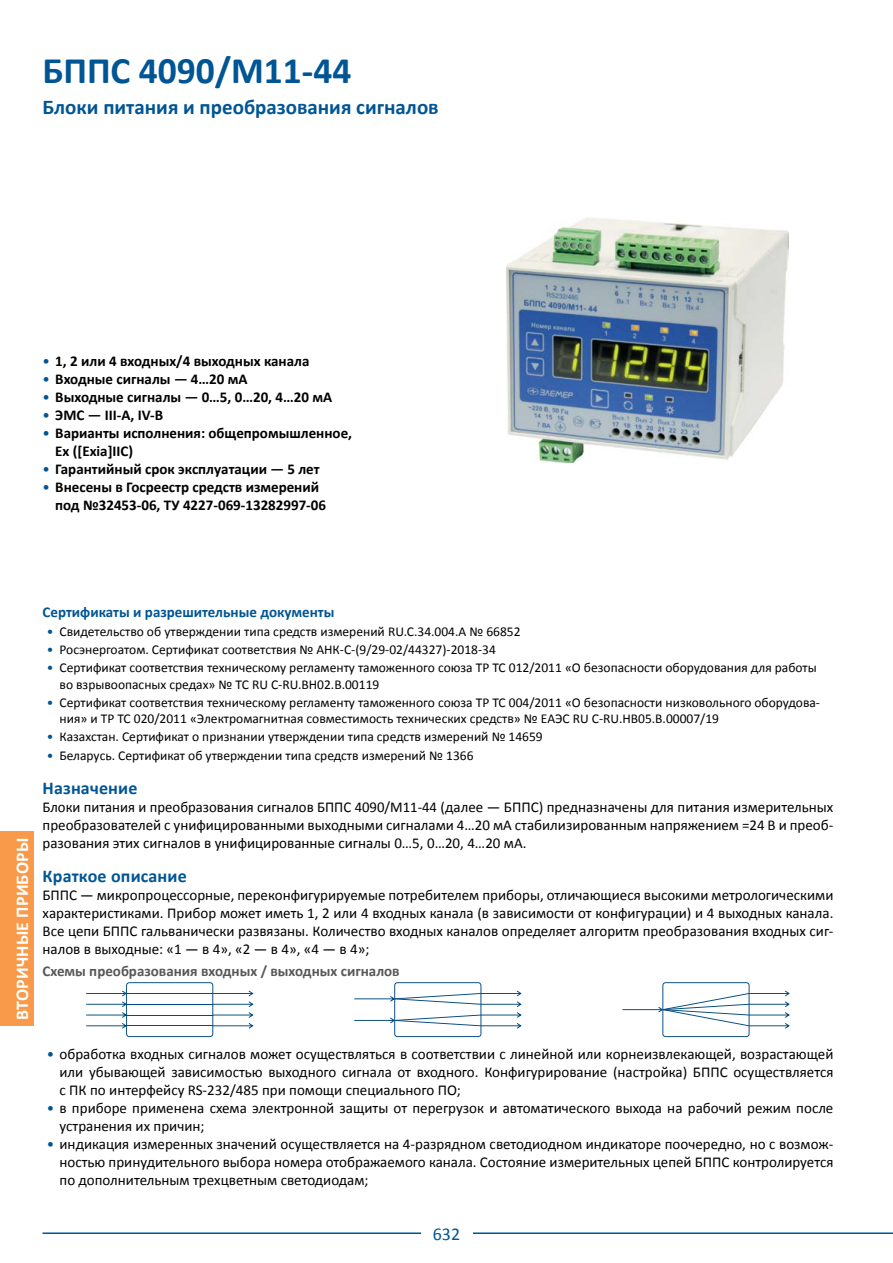
<style>
.page{position:relative;width:893px;height:1263px;background:#fff}
.page>*{position:absolute;margin:0;border:0;box-sizing:border-box;transform-origin:0 0}
.t1{font:700 37.5px "Calibri";color:#005595}
.t2{font:700 21px "Calibri";color:#005595}
.t3{font:700 18px "Calibri";letter-spacing:.01em;color:#005595}
.t4{font:700 18px "Calibri";letter-spacing:.01em;color:#fff}
.t5{font:18px "Calibri";color:#005595}
.t6{font:15px/18px "Calibri";color:#000;text-align:justify}
.t7{font:700 15px/18px "Calibri";color:#000}
.t8{font:700 15px "Calibri";color:#58585b}
.t9{font:700 15px "Calibri";color:#005595}
.t10{font:13.5px/16.2px "Calibri";color:#000}
.s1{font-weight:400;color:#005595}
.s2{color:#005595}
</style>
<div class="page">
<hr style="left:43px;top:1232px;width:850px;height:2px;background:#005595">
<div style="left:421px;top:1225px;width:51px;height:16px;background:#fff"></div>
<div style="left:0;top:832px;width:34px;height:194px;background:#f89a4a"></div>
<svg style="left:86px;top:982px;width:168px;height:55px"></svg>
<hr style="left:127px;top:993px;width:86px;height:1px;background:#004a80">
<hr style="left:127px;top:1004px;width:86px;height:1px;background:#004a80">
<hr style="left:127px;top:1014px;width:86px;height:1px;background:#004a80">
<hr style="left:127px;top:1025px;width:86px;height:1px;background:#004a80">
<svg style="left:354px;top:982px;width:168px;height:55px"></svg>
<svg style="left:622px;top:982px;width:168px;height:55px"></svg>
<img style="left:506px;top:218px;width:282px;height:245px">
<h1 class="t1" style="left:43px;top:47px;width:310px">БППС 4090/М11-44</h1>
<h2 class="t2" style="left:43px;top:93px;width:398px">Блоки питания и преобразования сигналов</h2>
<p class="t7" style="left:43px;top:352px;width:268px"><span class="s1">•</span> 1, 2 или 4 входных/4 выходных канала</p>
<p class="t7" style="left:43px;top:370px;width:207px"><span class="s1">•</span> Входные сигналы — 4…20 мА</p>
<p class="t7" style="left:43px;top:388px;width:291px"><span class="s1">•</span> Выходные сигналы — 0…5, 0…20, 4…20 мА</p>
<p class="t7" style="left:43px;top:406px;width:122px"><span class="s1">•</span> ЭМС — III-A, IV-В</p>
<p class="t7" style="left:55px;top:424px;width:298px;text-indent:-13px"><span class="s1">•</span> Варианты исполнения: общепромышленное,<br>Ex ([Exia]IIC)</p>
<p class="t7" style="left:43px;top:460px;width:279px"><span class="s1">•</span> Гарантийный срок эксплуатации — 5 лет</p>
<p class="t7" style="left:55px;top:478px;width:272px;text-indent:-13px"><span class="s1">•</span> Внесены в Госреестр средств измерений под №32453-06, ТУ 4227-069-13282997-06</p>
<p class="t4" style="left:11px;top:1020px;width:184px;rotate:-90deg">ВТОРИЧНЫЕ ПРИБОРЫ</p>
<p class="t9" style="left:43px;top:603px;width:293px">Сертификаты и разрешительные документы</p>
<p class="t10" style="left:47px;top:623px;width:475px"><span class="s2">•</span> Свидетельство об утверждении типа средств измерений RU.C.34.004.A № 66852</p>
<p class="t10" style="left:47px;top:641px;width:451px"><span class="s2">•</span> Росэнергоатом. Сертификат соответствия № АНК-С-(9/29-02/44327)-2018-34</p>
<p class="t10" style="left:60px;top:660px;width:759px;text-indent:-13px"><span class="s2">•</span> Сертификат соответствия техническому регламенту таможенного союза ТР ТС 012/2011 «О безопасности оборудования для работы во взрывоопасных средах» № TC RU C-RU.ВН02.В.00119</p>
<p class="t10" style="left:60px;top:694px;width:762px;text-indent:-13px"><span class="s2">•</span> Сертификат соответствия техническому регламенту таможенного союза ТР ТС 004/2011 «О безопасности низковольного оборудова&shy;ния» и ТР ТС 020/2011 «Электромагнитная совместимость технических средств» № ЕАЭС RU C-RU.HB05.B.00007/19</p>
<p class="t10" style="left:47px;top:729px;width:497px"><span class="s2">•</span> Казахстан. Сертификат о признании утверждении типа средств измерений № 14659</p>
<p class="t10" style="left:47px;top:747px;width:428px"><span class="s2">•</span> Беларусь. Сертификат об утверждении типа средств измерений № 1366</p>
<p class="t3" style="left:43px;top:776px;width:96px">Назначение</p>
<p class="t6" style="left:43px;top:798px;width:792px">Блоки питания и преобразования сигналов БППС 4090/М11-44 (далее — БППС) предназначены для питания измерительных преобразователей с унифицированными выходными сигналами 4…20 мА стабилизированным напряжением =24 В и преоб&shy;разования этих сигналов в унифицированные сигналы 0…5, 0…20, 4…20 мА.</p>
<p class="t3" style="left:43px;top:865px;width:146px">Краткое описание</p>
<p class="t6" style="left:43px;top:886px;width:792px">БППС — микропроцессорные, переконфигурируемые потребителем приборы, отличающиеся высокими метрологическими характеристиками. Прибор может иметь 1, 2 или 4 входных канала (в зависимости от конфигурации) и 4 выходных канала.<br>Все цепи БППС гальванически развязаны. Количество входных каналов определяет алгоритм преобразования входных сиг&shy;налов в выходные: «1 — в 4», «2 — в 4», «4 — в 4»;</p>
<p class="t8" style="left:43px;top:962px;width:359px">Схемы преобразования входных / выходных сигналов</p>
<p class="t6" style="left:60px;top:1045px;width:775px;text-indent:-13px"><span class="s2">•</span> обработка входных сигналов может осуществляться в соответствии с линейной или корнеизвлекающей, возрастающей или убывающей зависимостью выходного сигнала от входного. Конфигурирование (настройка) БППС осуществляется с ПК по интерфейсу RS-232/485 при помощи специального ПО;</p>
<p class="t6" style="left:60px;top:1099px;width:775px;text-indent:-13px"><span class="s2">•</span> в приборе применена схема электронной защиты от перегрузок и автоматического выхода на рабочий режим после устранения их причин;</p>
<p class="t6" style="left:60px;top:1135px;width:775px;text-indent:-13px"><span class="s2">•</span> индикация измеренных значений осуществляется на 4-разрядном светодиодном индикаторе поочередно, но с возмож&shy;ностью принудительного выбора номера отображаемого канала. Состояние измерительных цепей БППС контролируется по дополнительным трехцветным светодиодам;</p>
<p class="t5" style="left:433px;top:1222px;width:29px">632</p>
</div>
